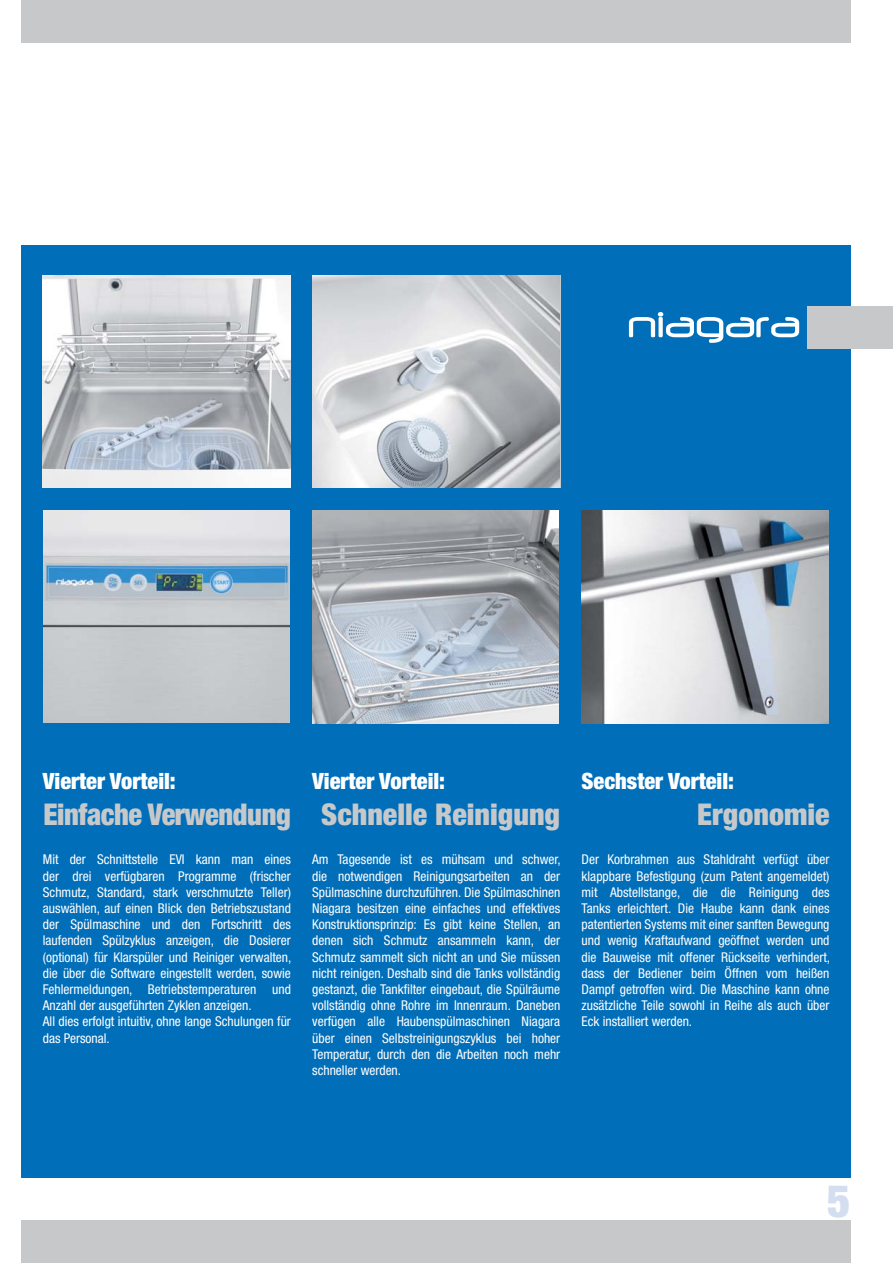
<style>
.page{position:relative;width:893px;height:1263px;background:#fff}
.page>*{position:absolute;margin:0;border:0;box-sizing:border-box;transform-origin:0 0}
.t1{font:900 condensed 45px "Helvetica Neue";color:#d4def1}
.t2{font:900 condensed 30px "Helvetica Neue";color:#c6c8ca}
.t3{font:900 condensed 30px "Helvetica Neue";color:#c6c8ca;scale:.95 1}
.t4{font:900 condensed 22.5px "Helvetica Neue";color:#fff}
.t5{font:condensed 13.5px/16.2px "Helvetica Neue";color:#fff;text-align:justify}
</style>
<div class="page">
<div style="left:21px;top:1220px;width:829px;height:43px;background:#c6c8ca"></div>
<div style="left:21px;top:0;width:829px;height:43px;background:#c6c8ca"></div>
<div style="left:21px;top:246px;width:829px;height:932px;background:#006eb9"></div>
<div style="left:808px;top:306px;width:85px;height:43px;background:#c6c8ca"></div>
<img style="left:312px;top:275px;width:247px;height:212px">
<img style="left:43px;top:510px;width:247px;height:213px">
<img style="left:312px;top:511px;width:247px;height:212px">
<img style="left:43px;top:275px;width:248px;height:213px">
<svg style="left:629px;top:312px;width:170px;height:31px"></svg>
<img style="left:581px;top:511px;width:247px;height:212px">
<h3 class="t4" style="left:43px;top:773px;width:134px">Vierter Vorteil:</h3>
<h2 class="t3" style="left:43px;top:804px;width:262px">Einfache Verwendung</h2>
<h3 class="t4" style="left:312px;top:773px;width:134px">Vierter Vorteil:</h3>
<h2 class="t2" style="left:321px;top:804px;width:241px">Schnelle Reinigung</h2>
<h3 class="t4" style="left:581px;top:773px;width:154px">Sechster Vorteil:</h3>
<h2 class="t2" style="left:697px;top:804px;width:134px">Ergonomie</h2>
<p class="t5" style="left:43px;top:852px;width:250px;text-align:left">Mit der Schnittstelle EVI kann man eines der drei verfügbaren Programme (frischer Schmutz, Standard, stark verschmutzte Teller) auswählen, auf einen Blick den Betriebszustand der Spülmaschine und den Fortschritt des laufenden Spülzyklus anzeigen, die Dosierer (optional) für Klarspüler und Reiniger verwalten, die über die Software eingestellt werden, sowie Fehlermeldungen, Betriebstemperaturen und Anzahl der ausgeführten Zyklen anzeigen.<br>All dies erfolgt intuitiv, ohne lange Schulungen für das Personal.</p>
<p class="t5" style="left:312px;top:852px;width:250px">Am Tagesende ist es mühsam und schwer, die notwendigen Reinigungsarbeiten an der Spülmaschine durchzuführen. Die Spülmaschinen Niagara besitzen eine einfaches und effektives Konstruktionsprinzip: Es gibt keine Stellen, an denen sich Schmutz ansammeln kann, der Schmutz sammelt sich nicht an und Sie müssen nicht reinigen. Deshalb sind die Tanks vollständig gestanzt, die Tankfilter eingebaut, die Spülräume vollständig ohne Rohre im Innenraum. Daneben verfügen alle Haubenspülmaschinen Niagara über einen Selbstreinigungszyklus bei hoher Temperatur, durch den die Arbeiten noch mehr schneller werden.</p>
<p class="t5" style="left:581px;top:852px;width:250px">Der Korbrahmen aus Stahldraht verfügt über klappbare Befestigung (zum Patent angemeldet) mit Abstellstange, die die Reinigung des Tanks erleichtert. Die Haube kann dank eines patentierten Systems mit einer sanften Bewegung und wenig Kraftaufwand geöffnet werden und die Bauweise mit offener Rückseite verhindert, dass der Bediener beim Öffnen vom heißen Dampf getroffen wird. Die Maschine kann ohne zusätzliche Teile sowohl in Reihe als auch über Eck installiert werden.</p>
<h1 class="t1" style="left:827px;top:1185px;width:25px">5</h1>
</div>
